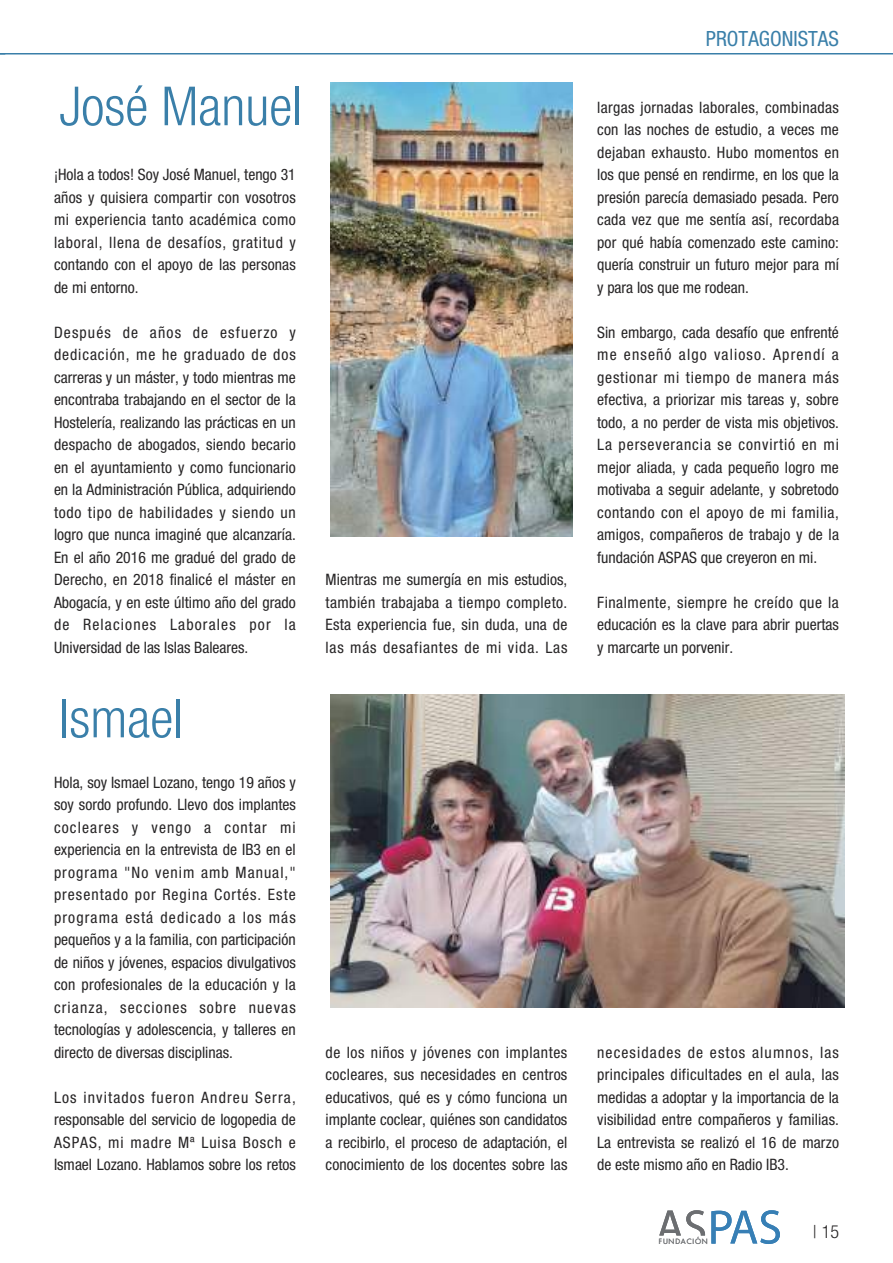
<style>
.page{position:relative;width:893px;height:1263px;background:#fff}
.page>*{position:absolute;margin:0;border:0;box-sizing:border-box;transform-origin:0 0}
.t1{font:300 condensed 54px "Helvetica Neue LT Std";color:#3a7fa9}
.t2{font:condensed 21px "Helvetica Neue LT Std";color:#3a7fa9}
.t3{font:300 condensed 18px "Helvetica Neue LT Std";color:#272526}
.t4{font:condensed 15.75px/22.5px "Helvetica Neue LT Std";color:#272526;text-align:justify}
.t5{font:7.05px "Futura";letter-spacing:.11em;color:#6c6e71}
</style>
<div class="page">
<svg style="left:659px;top:1210px;width:46px;height:25px"></svg>
<svg style="left:711px;top:1210px;width:69px;height:34px"></svg>
<hr style="left:0;top:53px;width:893px;height:1px;background:#3a7fa9">
<img style="left:331px;top:82px;width:242px;height:455px">
<img style="left:331px;top:694px;width:513px;height:314px">
<h1 class="t1" style="left:59px;top:87px;width:244px">José Manuel</h1>
<p class="t4" style="left:54px;top:165px;width:243px">¡Hola a todos! Soy José Manuel, tengo 31 años y quisiera compartir con vosotros mi experiencia tanto académica como laboral, llena de desafíos, gratitud y contando con el apoyo de las personas de mi entorno.</p>
<p class="t4" style="left:54px;top:322px;width:243px">Después de años de esfuerzo y dedicación, me he graduado de dos carreras y un máster, y todo mientras me encontraba trabajando en el sector de la Hostelería, realizando las prácticas en un despacho de abogados, siendo becario en el ayuntamiento y como funcionario en la Administración Pública, adquiriendo todo tipo de habilidades y siendo un logro que nunca imaginé que alcanzaría.<br>En el año 2016 me gradué del grado de Derecho, en 2018 finalicé el máster en Abogacía, y en este último año del grado de Relaciones Laborales por la Universidad de las Islas Baleares.</p>
<h1 class="t1" style="left:59px;top:699px;width:125px">Ismael</h1>
<p class="t4" style="left:54px;top:772px;width:243px">Hola, soy Ismael Lozano, tengo 19 años y soy sordo profundo. Llevo dos implantes cocleares y vengo a contar mi experiencia en la entrevista de IB3 en el programa "No venim amb Manual," presentado por Regina Cortés. Este programa está dedicado a los más pequeños y a la familia, con participación de niños y jóvenes, espacios divulgativos con profesionales de la educación y la crianza, secciones sobre nuevas tecnologías y adolescencia, y talleres en directo de diversas disciplinas.</p>
<p class="t4" style="left:54px;top:1087px;width:243px">Los invitados fueron Andreu Serra, responsable del servicio de logopedia de ASPAS, mi madre Mª Luisa Bosch e Ismael Lozano. Hablamos sobre los retos</p>
<p class="t4" style="left:326px;top:570px;width:243px">Mientras me sumergía en mis estudios, también trabajaba a tiempo completo.<br>Esta experiencia fue, sin duda, una de las más desafiantes de mi vida. Las</p>
<h2 class="t2" style="left:706px;top:31px;width:135px">PROTAGONISTAS</h2>
<p class="t4" style="left:597px;top:97px;width:243px">largas jornadas laborales, combinadas con las noches de estudio, a veces me dejaban exhausto. Hubo momentos en los que pensé en rendirme, en los que la presión parecía demasiado pesada. Pero cada vez que me sentía así, recordaba por qué había comenzado este camino: quería construir un futuro mejor para mí y para los que me rodean.</p>
<p class="t4" style="left:597px;top:322px;width:243px">Sin embargo, cada desafío que enfrenté me enseñó algo valioso. Aprendí a gestionar mi tiempo de manera más efectiva, a priorizar mis tareas y, sobre todo, a no perder de vista mis objetivos.<br>La perseverancia se convirtió en mi mejor aliada, y cada pequeño logro me motivaba a seguir adelante, y sobretodo contando con el apoyo de mi familia, amigos, compañeros de trabajo y de la fundación ASPAS que creyeron en mi.</p>
<p class="t4" style="left:597px;top:592px;width:243px">Finalmente, siempre he creído que la educación es la clave para abrir puertas y marcarte un porvenir.</p>
<p class="t4" style="left:326px;top:1042px;width:243px">de los niños y jóvenes con implantes cocleares, sus necesidades en centros educativos, qué es y cómo funciona un implante coclear, quiénes son candidatos a recibirlo, el proceso de adaptación, el conocimiento de los docentes sobre las</p>
<p class="t4" style="left:597px;top:1042px;width:243px">necesidades de estos alumnos, las principales dificultades en el aula, las medidas a adoptar y la importancia de la visibilidad entre compañeros y familias.<br>La entrevista se realizó el 16 de marzo de este mismo año en Radio IB3.</p>
<p class="t5" style="left:659px;top:1238px;width:50px">FUNDACIÓN</p>
<p class="t3" style="left:813px;top:1225px;width:28px">| 15</p>
</div>
